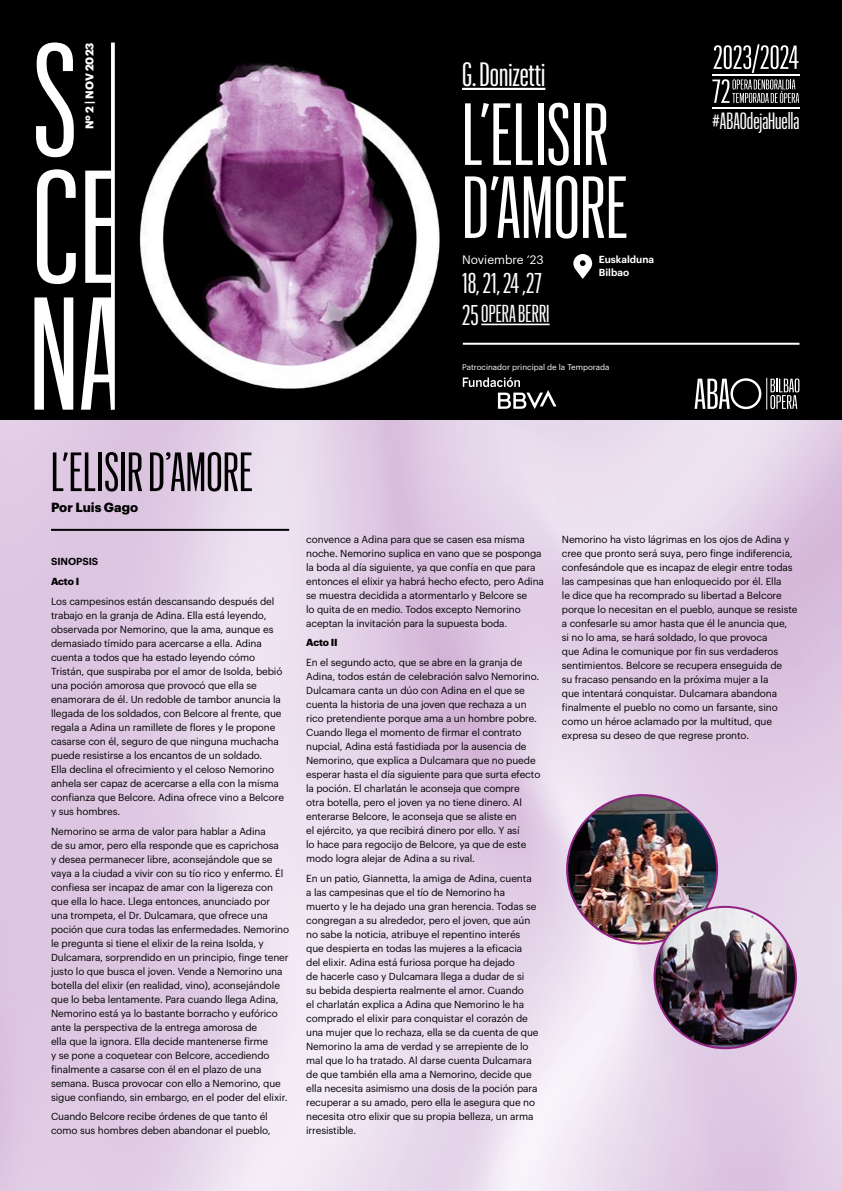
<style>
.page{position:relative;width:842px;height:1191px;background:#fff}
.page>*{position:absolute;margin:0;border:0;box-sizing:border-box;transform-origin:0 0}
.t1{font:86px/73px "Graphik XX Cond";color:#fff}
.t2{font:54px "Graphik XX Cond";color:#000}
.t3{font:33px "Graphik XX Cond";color:#fff}
.t4{font:28px "Graphik XX Cond";letter-spacing:-.01em;color:#fff}
.t5{font:24px "Graphik XX Cond";color:#fff}
.t6{font:23px "Graphik XX Cond";letter-spacing:-.005em;color:#fff}
.t7{font:700 13px "Graphik";color:#000}
.t8{font:12px "Graphik";color:#fff}
.t9{font:700 11px "Graphik";color:#fff}
.t10{font:10px/14px "Graphik";letter-spacing:-.01em;color:#000}
.t11{font:600 10px/13px "Graphik";color:#fff}
.t12{font:700 10px "Graphik";letter-spacing:-.01em;color:#000}
.t13{font:600 10px "Graphik";letter-spacing:-.005em;color:#000}
.t14{font:8px "Graphik";color:#fff}
.s1{font-size:28px}
</style>
<div class="page">
<img style="left:0;top:419px;width:842px;height:772px">
<div style="left:0;top:0;width:842px;height:419px;background:#000"></div>
<img style="left:139px;top:63px;width:301px;height:326px">
<svg style="left:694px;top:378px;width:105px;height:32px"></svg>
<svg style="left:36px;top:42px;width:38px;height:115px"></svg>
<svg style="left:37px;top:169px;width:39px;height:115px"></svg>
<svg style="left:85px;top:171px;width:26px;height:112px"></svg>
<svg style="left:34px;top:297px;width:39px;height:113px"></svg>
<svg style="left:81px;top:297px;width:30px;height:113px"></svg>
<svg style="left:111px;top:43px;width:4px;height:367px"></svg>
<hr style="left:51px;top:529px;width:238px;height:2px;background:#000">
<hr style="left:462px;top:88px;width:83px;height:2px;background:#fff">
<hr style="left:481px;top:324px;width:69px;height:1px;background:#fff">
<svg style="left:573px;top:254px;width:19px;height:24px"></svg>
<hr style="left:712px;top:74px;width:87px;height:1px;background:#fff">
<hr style="left:712px;top:107px;width:87px;height:1px;background:#fff">
<svg style="left:712px;top:79px;width:87px;height:24px"></svg>
<svg style="left:713px;top:44px;width:85px;height:29px"></svg>
<img style="left:567px;top:795px;width:150px;height:148px">
<img style="left:654px;top:907px;width:142px;height:141px;border-radius:71px">
<svg style="left:463px;top:377px;width:93px;height:32px"></svg>
<hr style="left:463px;top:343px;width:336px;height:2px;background:#fff">
<p class="t9" style="left:81px;top:129px;width:88px;rotate:-90deg">Nº 2 | NOV 2023</p>
<h3 class="t3" style="left:462px;top:53px;width:85px">G. Donizetti</h3>
<h1 class="t1" style="left:462px;top:93px;width:168px">L’ELISIR<br>D’AMORE</h1>
<p class="t8" style="left:462px;top:250px;width:83px">Noviembre ’23</p>
<h3 class="t4" style="left:462px;top:265px;width:81px">18, 21, 24 ,27</h3>
<h3 class="t5" style="left:462px;top:298px;width:89px"><span class="s1">25</span> OPERA BERRI</h3>
<p class="t11" style="left:599px;top:252px;width:57px">Euskalduna<br>Bilbao</p>
<p class="t14" style="left:462px;top:361px;width:149px">Patrocinador principal de la Temporada</p>
<h3 class="t6" style="left:712px;top:106px;width:89px">#ABAOdejaHuella</h3>
<h2 class="t2" style="left:51px;top:437px;width:204px">L’ELISIR D’AMORE</h2>
<h3 class="t7" style="left:51px;top:497px;width:89px">Por Luis Gago</h3>
<p class="t13" style="left:51px;top:554px;width:49px">SINOPSIS</p>
<p class="t12" style="left:51px;top:574px;width:30px">Acto I</p>
<p class="t10" style="left:51px;top:593px;width:234px">Los campesinos están descansando después del trabajo en la granja de Adina. Ella está leyendo, observada por Nemorino, que la ama, aunque es demasiado tímido para acercarse a ella. Adina cuenta a todos que ha estado leyendo cómo Tristán, que suspiraba por el amor de Isolda, bebió una poción amorosa que provocó que ella se enamorara de él. Un redoble de tambor anuncia la llegada de los soldados, con Belcore al frente, que regala a Adina un ramillete de flores y le propone casarse con él, seguro de que ninguna muchacha puede resistirse a los encantos de un soldado.<br>Ella declina el ofrecimiento y el celoso Nemorino anhela ser capaz de acercarse a ella con la misma confianza que Belcore. Adina ofrece vino a Belcore y sus hombres.</p>
<p class="t10" style="left:51px;top:823px;width:240px">Nemorino se arma de valor para hablar a Adina<br>de su amor, pero ella responde que es caprichosa<br>y desea permanecer libre, aconsejándole que se vaya a la ciudad a vivir con su tío rico y enfermo. Él confiesa ser incapaz de amar con la ligereza con que ella lo hace. Llega entonces, anunciado por una trompeta, el Dr. Dulcamara, que ofrece una poción que cura todas las enfermedades. Nemorino le pregunta si tiene el elixir de la reina Isolda, y Dulcamara, sorprendido en un principio, finge tener justo lo que busca el joven. Vende a Nemorino una botella del elixir (en realidad, vino), aconsejándole que lo beba lentamente. Para cuando llega Adina, Nemorino está ya lo bastante borracho y eufórico ante la perspectiva de la entrega amorosa de<br>ella que la ignora. Ella decide mantenerse firme<br>y se pone a coquetear con Belcore, accediendo finalmente a casarse con él en el plazo de una semana. Busca provocar con ello a Nemorino, que sigue confiando, sin embargo, en el poder del elixir.</p>
<p class="t10" style="left:51px;top:1108px;width:221px">Cuando Belcore recibe órdenes de que tanto él como sus hombres deben abandonar el pueblo,</p>
<p class="t10" style="left:306px;top:531px;width:239px">convence a Adina para que se casen esa misma noche. Nemorino suplica en vano que se posponga la boda al día siguiente, ya que confía en que para entonces el elixir ya habrá hecho efecto, pero Adina se muestra decidida a atormentarlo y Belcore se<br>lo quita de en medio. Todos excepto Nemorino aceptan la invitación para la supuesta boda.</p>
<p class="t12" style="left:306px;top:635px;width:33px">Acto II</p>
<p class="t10" style="left:306px;top:654px;width:236px">En el segundo acto, que se abre en la granja de Adina, todos están de celebración salvo Nemorino.<br>Dulcamara canta un dúo con Adina en el que se cuenta la historia de una joven que rechaza a un rico pretendiente porque ama a un hombre pobre.<br>Cuando llega el momento de firmar el contrato nupcial, Adina está fastidiada por la ausencia de Nemorino, que explica a Dulcamara que no puede esperar hasta el día siguiente para que surta efecto la poción. El charlatán le aconseja que compre otra botella, pero el joven ya no tiene dinero. Al enterarse Belcore, le aconseja que se aliste en<br>el ejército, ya que recibirá dinero por ello. Y así<br>lo hace para regocijo de Belcore, ya que de este modo logra alejar de Adina a su rival.</p>
<p class="t10" style="left:306px;top:870px;width:234px">En un patio, Giannetta, la amiga de Adina, cuenta a las campesinas que el tío de Nemorino ha muerto y le ha dejado una gran herencia. Todas se congregan a su alrededor, pero el joven, que aún no sabe la noticia, atribuye el repentino interés que despierta en todas las mujeres a la eficacia del elixir. Adina está furiosa porque ha dejado<br>de hacerle caso y Dulcamara llega a dudar de si<br>su bebida despierta realmente el amor. Cuando<br>el charlatán explica a Adina que Nemorino le ha comprado el elixir para conquistar el corazón de una mujer que lo rechaza, ella se da cuenta de que Nemorino la ama de verdad y se arrepiente de lo mal que lo ha tratado. Al darse cuenta Dulcamara de que también ella ama a Nemorino, decide que ella necesita asimismo una dosis de la poción para recuperar a su amado, pero ella le asegura que no necesita otro elixir que su propia belleza, un arma irresistible.</p>
<p class="t10" style="left:562px;top:531px;width:237px">Nemorino ha visto lágrimas en los ojos de Adina y cree que pronto será suya, pero finge indiferencia, confesándole que es incapaz de elegir entre todas las campesinas que han enloquecido por él. Ella<br>le dice que ha recomprado su libertad a Belcore porque lo necesitan en el pueblo, aunque se resiste a confesarle su amor hasta que él le anuncia que,<br>si no lo ama, se hará soldado, lo que provoca<br>que Adina le comunique por fin sus verdaderos sentimientos. Belcore se recupera enseguida de<br>su fracaso pensando en la próxima mujer a la<br>que intentará conquistar. Dulcamara abandona finalmente el pueblo no como un farsante, sino como un héroe aclamado por la multitud, que expresa su deseo de que regrese pronto.</p>
</div>
